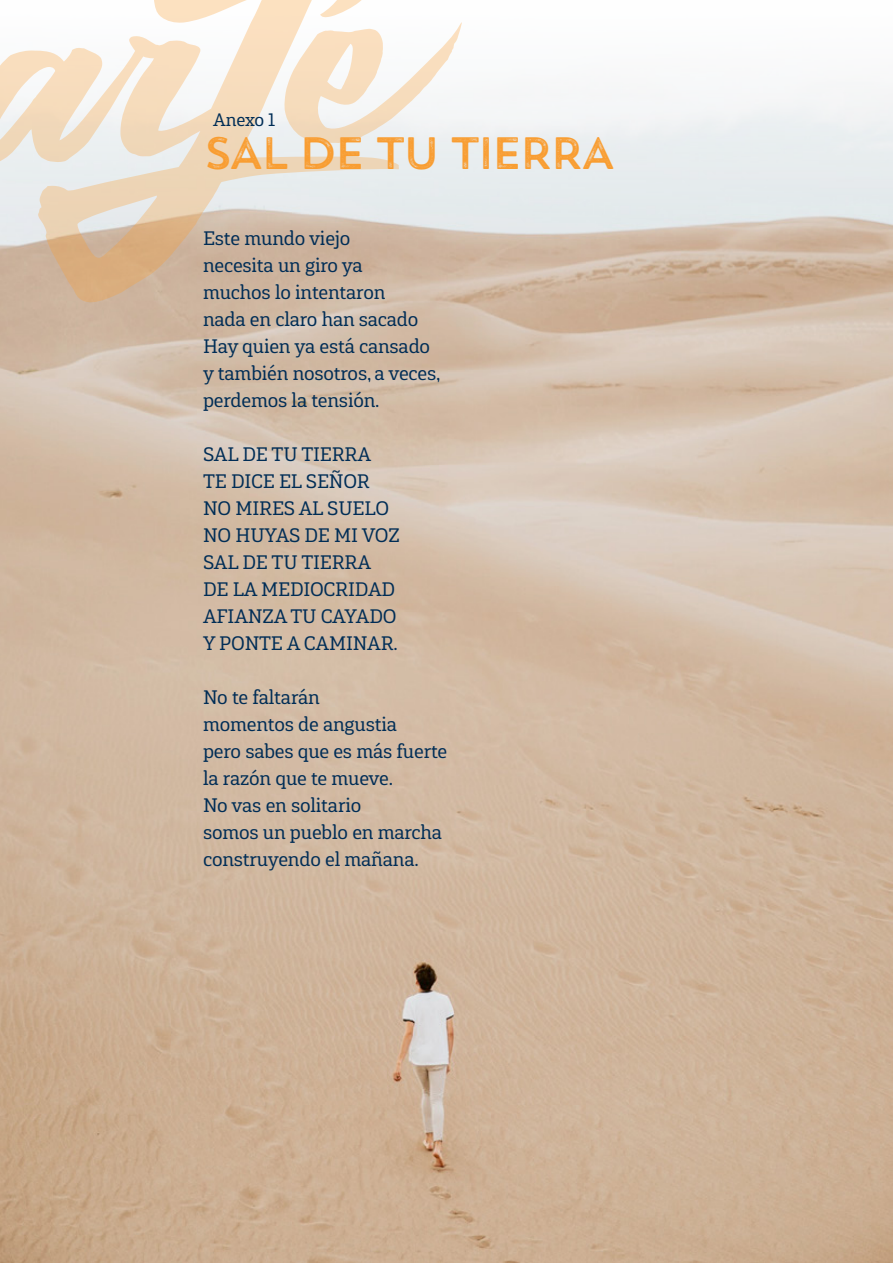
<style>
.page{position:relative;width:893px;height:1263px;background:#fff}
.page>*{position:absolute;margin:0;border:0;box-sizing:border-box;transform-origin:0 0}
.t1{font:45.15px "Trend Rough Sans One";letter-spacing:-.1em;color:#f99d31}
.t2{font:19.5px/27px "Gaspo Slab";letter-spacing:-.01em;color:#002d56}
.t3{font:18px "Gaspo Slab";letter-spacing:-.01em;color:#002d56}
</style>
<div class="page">
<img style="left:0;top:89px;width:893px;height:1174px">
<svg style="left:0;top:0;width:462px;height:302px"></svg>
<p class="t3" style="left:213px;top:108px;width:63px">Anexo 1</p>
<h1 class="t1" style="left:203px;top:124px;width:415px">SAL DE TU TIERRA</h1>
<p class="t2" style="left:203px;top:224px;width:239px">Este mundo viejo<br>necesita un giro ya<br>muchos lo intentaron<br>nada en claro han sacado<br>Hay quien ya está cansado y también nosotros, a veces, perdemos la tensión.</p>
<p class="t2" style="left:203px;top:440px;width:198px">SAL DE TU TIERRA<br>TE DICE EL SEÑOR<br>NO MIRES AL SUELO<br>NO HUYAS DE MI VOZ<br>SAL DE TU TIERRA<br>DE LA MEDIOCRIDAD<br>AFIANZA TU CAYADO<br>Y PONTE A CAMINAR.</p>
<p class="t2" style="left:203px;top:683px;width:246px">No te faltarán<br>momentos de angustia<br>pero sabes que es más fuerte la razón que te mueve.<br>No vas en solitario<br>somos un pueblo en marcha construyendo el mañana.</p>
</div>
